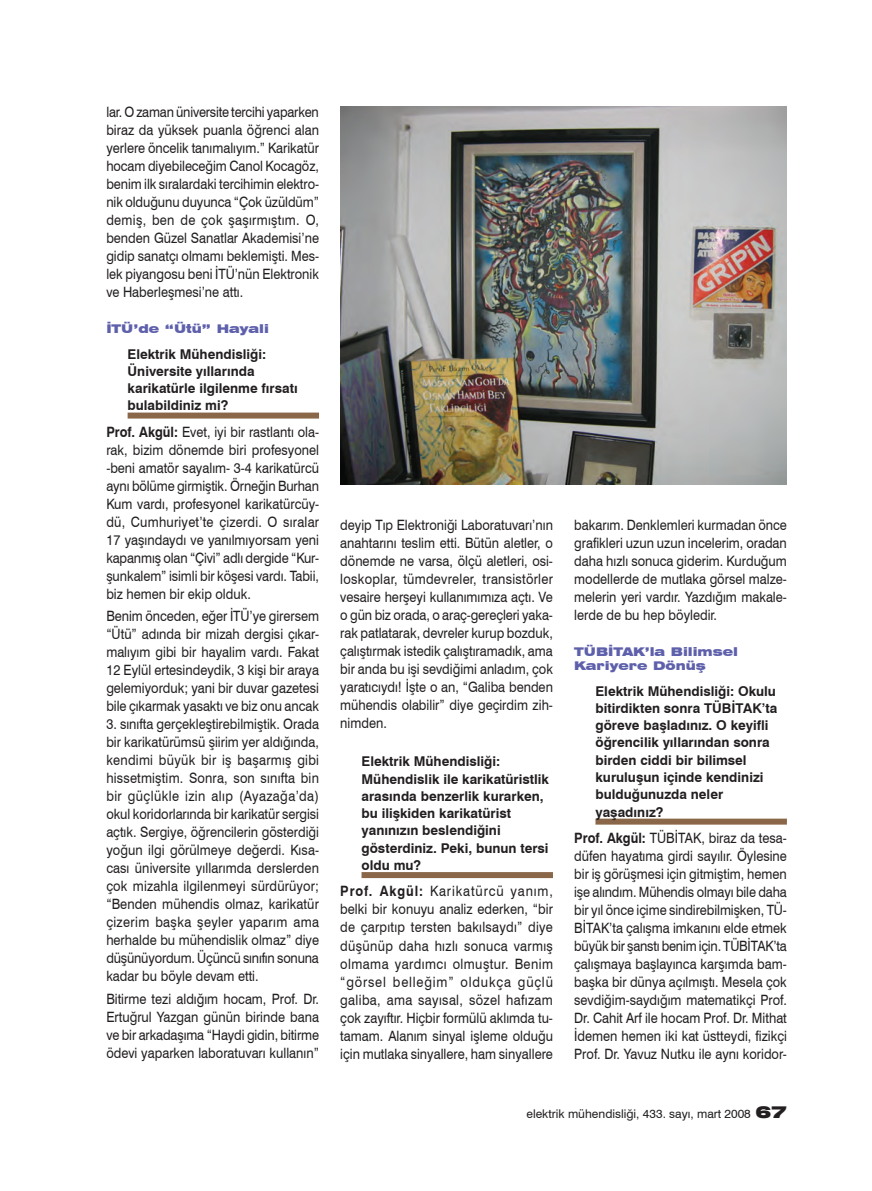
<style>
.page{position:relative;width:872px;height:1191px;background:#fff}
.page>*{position:absolute;margin:0;border:0;box-sizing:border-box;transform-origin:0 0}
.Paragraph_Style_Body{font:14.25px/18px "Swiss 721 BT";color:#231f20;text-align:justify;scale:.9 1}
.Paragraph_Style_Subhead1{font:700 13.5px/17.2px "Swiss 721 BT";color:#231f20}
.Paragraph_Style_Subhead2{font:900 expanded 12px/14.4px "Swiss 721 BT";color:#5e60ab}
.t1{font:12px "Swiss 721 BT";color:#231f20}
.s1{font-weight:700}
.s2{font-weight:900;font-stretch:expanded;font-size:16.5px}
</style>
<div class="page">
<div style="left:128px;top:412px;width:191px;height:6px;background:#896748"></div>
<div style="left:361px;top:872px;width:192px;height:6px;background:#896748"></div>
<div style="left:595px;top:818px;width:192px;height:6px;background:#896748"></div>
<img style="left:340px;top:106px;width:447px;height:379px">
<p class="Paragraph_Style_Body" style="left:106px;top:103px;width:238px">lar. O zaman üniversite tercihi yaparken biraz da yüksek puanla öğrenci alan yerlere öncelik tanımalıyım.” Karikatür hocam diyebileceğim Canol Kocagöz, benim ilk sıralardaki tercihimin elektro&shy;nik olduğunu duyunca “Çok üzüldüm” demiş, ben de çok şaşırmıştım. O, benden Güzel Sanatlar Akademisi’ne gidip sanatçı olmamı beklemişti. Mes&shy;lek piyangosu beni İTÜ’nün Elektronik ve Haberleşmesi’ne attı.</p>
<p class="Paragraph_Style_Subhead2" style="left:106px;top:321px;width:164px">İTÜ’de “Ütü” Hayali</p>
<p class="Paragraph_Style_Subhead1" style="left:128px;top:345px;width:172px">Elektrik Mühendisliği:<br>Üniversite yıllarında karikatürle ilgilenme fırsatı bulabildiniz mi?</p>
<p class="Paragraph_Style_Body" style="left:106px;top:423px;width:238px"><span class="s1">Prof. Akgül:</span> Evet, iyi bir rastlantı ola&shy;rak, bizim dönemde biri profesyonel -beni amatör sayalım- 3-4 karikatürcü aynı bölüme girmiştik. Örneğin Burhan Kum vardı, profesyonel karikatürcüy&shy;dü, Cumhuriyet’te çizerdi. O sıralar 17 yaşındaydı ve yanılmıyorsam yeni kapanmış olan “Çivi” adlı dergide “Kur&shy;şunkalem” isimli bir köşesi vardı. Tabii, biz hemen bir ekip olduk.</p>
<p class="Paragraph_Style_Body" style="left:106px;top:607px;width:238px">Benim önceden, eğer İTÜ’ye girersem “Ütü” adında bir mizah dergisi çıkar&shy;malıyım gibi bir hayalim vardı. Fakat 12 Eylül ertesindeydik, 3 kişi bir araya gelemiyorduk; yani bir duvar gazetesi bile çıkarmak yasaktı ve biz onu ancak</p>
<p class="Paragraph_Style_Body" style="left:106px;top:715px;width:238px">3. sınıfta gerçekleştirebilmiştik. Orada bir karikatürümsü şiirim yer aldığında, kendimi büyük bir iş başarmış gibi hissetmiştim. Sonra, son sınıfta bin bir güçlükle izin alıp (Ayazağa’da) okul koridorlarında bir karikatür sergisi açtık. Sergiye, öğrencilerin gösterdiği yoğun ilgi görülmeye değerdi. Kısa&shy;cası üniversite yıllarımda derslerden çok mizahla ilgilenmeyi sürdürüyor; “Benden mühendis olmaz, karikatür çizerim başka şeyler yaparım ama herhalde bu mühendislik olmaz” diye düşünüyordum. Üçüncü sınıfın sonuna kadar bu böyle devam etti.</p>
<p class="Paragraph_Style_Body" style="left:106px;top:989px;width:238px">Bitirme tezi aldığım hocam, Prof. Dr.<br>Ertuğrul Yazgan günün birinde bana ve bir arkadaşıma “Haydi gidin, bitirme ödevi yaparken laboratuvarı kullanın”</p>
<p class="Paragraph_Style_Body" style="left:340px;top:515px;width:238px">deyip Tıp Elektroniği Laboratuvarı’nın anahtarını teslim etti. Bütün aletler, o dönemde ne varsa, ölçü aletleri, osi&shy;loskoplar, tümdevreler, transistörler vesaire herşeyi kullanımımıza açtı. Ve o gün biz orada, o araç-gereçleri yaka&shy;rak patlatarak, devreler kurup bozduk, çalıştırmak istedik çalıştıramadık, ama bir anda bu işi sevdiğimi anladım, çok yaratıcıydı! İşte o an, “Galiba benden mühendis olabilir” diye geçirdim zih&shy;nimden.</p>
<p class="Paragraph_Style_Subhead1" style="left:361px;top:753px;width:189px">Elektrik Mühendisliği:<br>Mühendislik ile karikatüristlik arasında benzerlik kurarken, bu ilişkiden karikatürist yanınızın beslendiğini gösterdiniz. Peki, bunun tersi oldu mu?</p>
<p class="Paragraph_Style_Body" style="left:340px;top:882px;width:238px"><span class="s1">Prof. Akgül:</span> Karikatürcü yanım, belki bir konuyu analiz ederken, “bir de çarpıtıp tersten bakılsaydı” diye düşünüp daha hızlı sonuca varmış olmama yardımcı olmuştur. Benim “görsel belleğim” oldukça güçlü galiba, ama sayısal, sözel hafızam çok zayıftır. Hiçbir formülü aklımda tu&shy;tamam. Alanım sinyal işleme olduğu için mutlaka sinyallere, ham sinyallere</p>
<p class="Paragraph_Style_Body" style="left:574px;top:515px;width:238px">bakarım. Denklemleri kurmadan önce grafikleri uzun uzun incelerim, oradan daha hızlı sonuca giderim. Kurduğum modellerde de mutlaka görsel malze&shy;melerin yeri vardır. Yazdığım makale&shy;lerde de bu hep böyledir.</p>
<p class="Paragraph_Style_Subhead2" style="left:574px;top:644px;width:165px">TÜBİTAK’la Bilimsel<br>Kariyere Dönüş</p>
<p class="Paragraph_Style_Subhead1" style="left:595px;top:682px;width:183px">Elektrik Mühendisliği: Okulu bitirdikten sonra TÜBİTAK’ta göreve başladınız. O keyifli öğrencilik yıllarından sonra birden ciddi bir bilimsel kuruluşun içinde kendinizi bulduğunuzda neler yaşadınız?</p>
<p class="Paragraph_Style_Body" style="left:574px;top:829px;width:238px"><span class="s1">Prof. Akgül:</span> TÜBİTAK, biraz da tesa&shy;düfen hayatıma girdi sayılır. Öylesine bir iş görüşmesi için gitmiştim, hemen işe alındım. Mühendis olmayı bile daha bir yıl önce içime sindirebilmişken, TÜ-BİTAK’ta çalışma imkanını elde etmek büyük bir şanstı benim için. TÜBİTAK’ta çalışmaya başlayınca karşımda bam&shy;başka bir dünya açılmıştı. Mesela çok sevdiğim-saydığım matematikçi Prof.<br>Dr. Cahit Arf ile hocam Prof. Dr. Mithat İdemen hemen iki kat üstteydi, fizikçi Prof. Dr. Yavuz Nutku ile aynı koridor-</p>
<p class="t1" style="left:526px;top:1106px;width:262px">elektrik mühendisliği, 433. sayı, mart 2008 <span class="s2">67</span></p>
</div>
